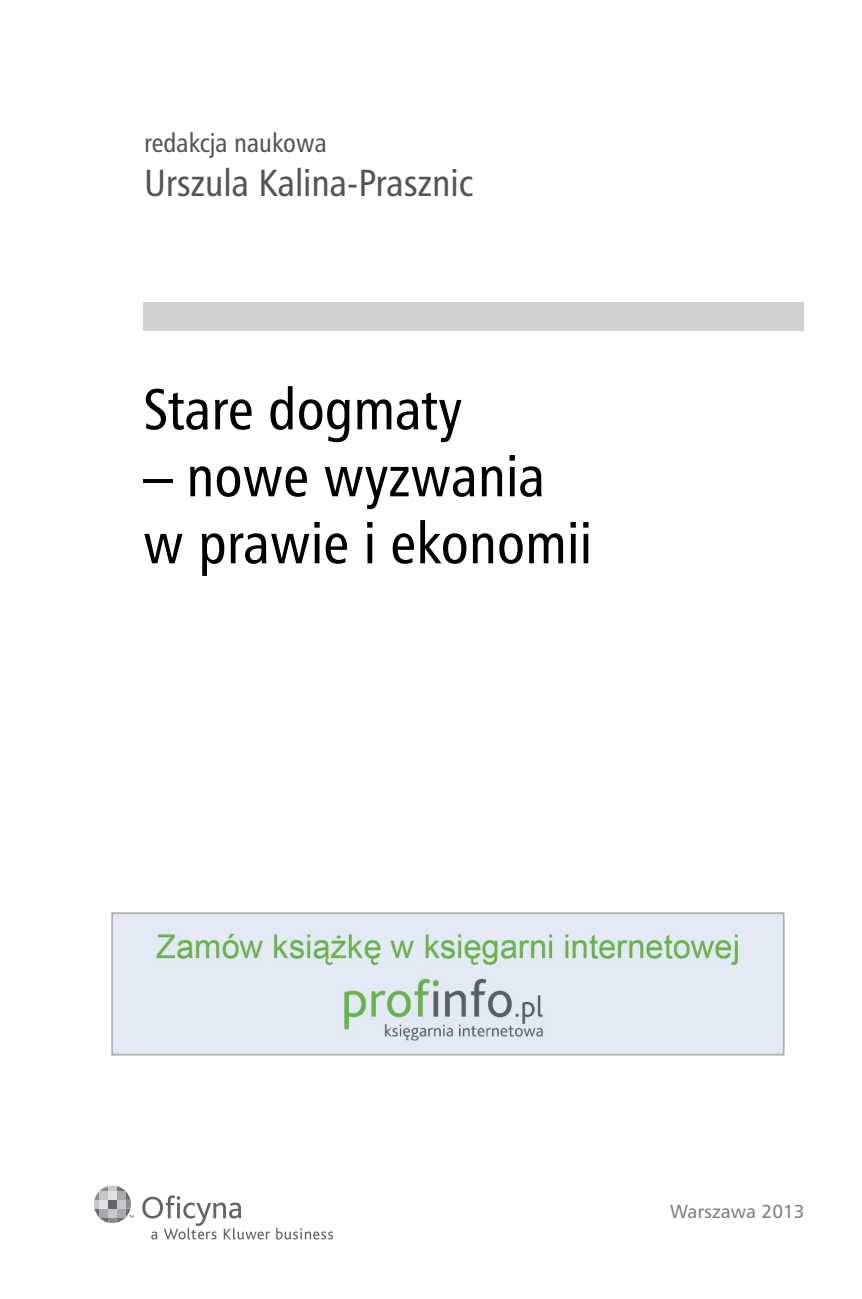
<style>
.page{position:relative;width:862px;height:1299px;background:#fff}
.page>*{position:absolute;margin:0;border:0;box-sizing:border-box;transform-origin:0 0}
.t1{font:55.8px/67px "Humnst 777 Cn PL";color:#000}
.t2{font:36.4px "Humnst 777 Cn PL";color:#545454}
.t3{font:25.4px "Humnst 777 Cn PL";color:#545454}
.t4{font:18px "Humnst 777 PL";color:#7f7f7f}
</style>
<div class="page">
<div style="left:143px;top:302px;width:661px;height:28px;background:#d0d0d0"></div>
<svg style="left:94px;top:1185px;width:40px;height:37px"></svg>
<svg style="left:276px;top:1227px;width:57px;height:12px"></svg>
<svg style="left:142px;top:1195px;width:128px;height:44px"></svg>
<img style="left:112px;top:912px;width:672px;height:143px">
<p class="t3" style="left:144px;top:127px;width:184px">redakcja naukowa</p>
<p class="t2" style="left:144px;top:159px;width:330px">Urszula Kalina-Prasznic</p>
<p class="t1" style="left:143px;top:374px;width:321px">Stare dogmaty</p>
<p class="t1" style="left:143px;top:441px;width:451px">– nowe wyzwania w prawie i ekonomii</p>
<p class="t4" style="left:670px;top:1199px;width:136px">Warszawa 2013</p>
</div>
